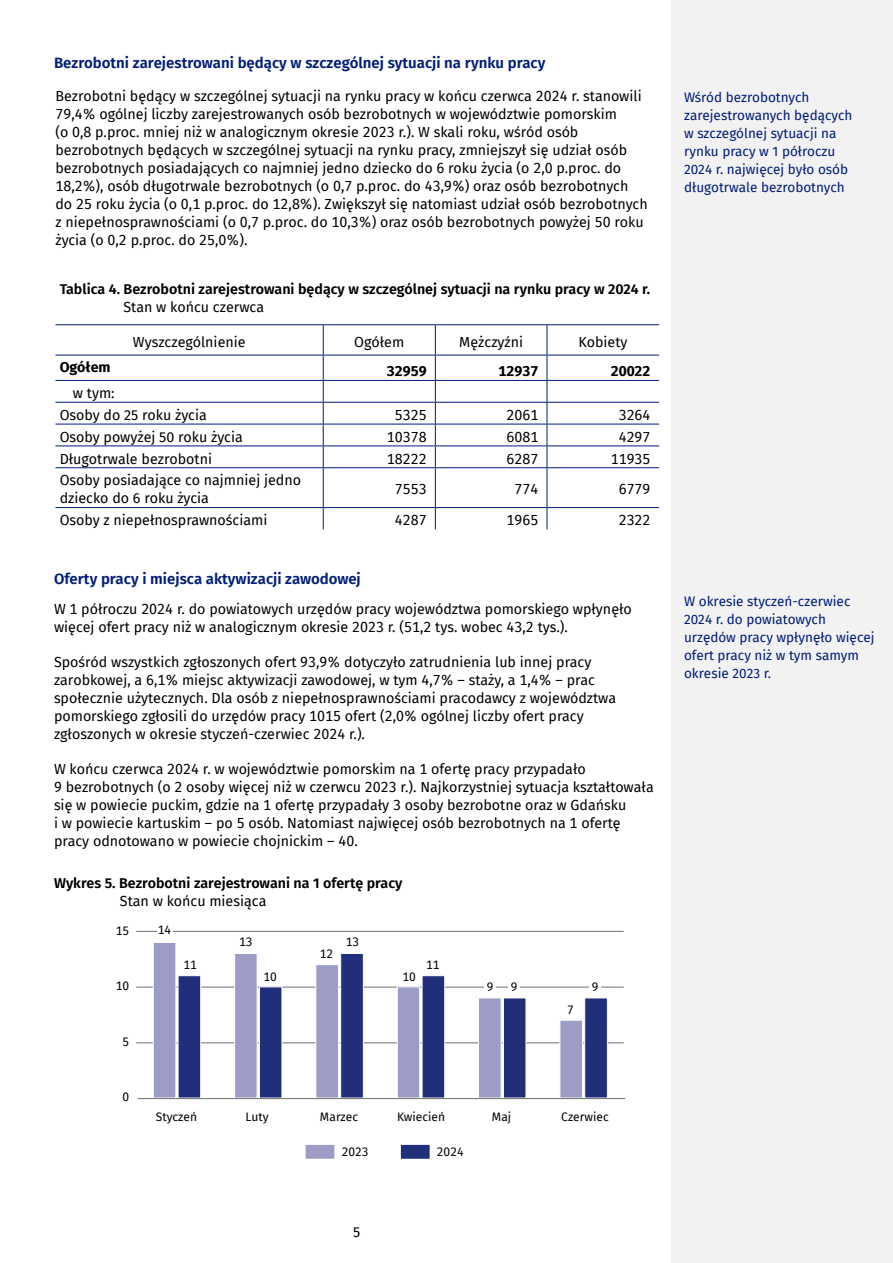
<style>
.page{position:relative;width:893px;height:1263px;background:#fff}
.page>*{position:absolute;margin:0;border:0;box-sizing:border-box;transform-origin:0 0}
.t1{font:600 15px "Fira Sans";color:#001d77}
.t2{font:14.25px/18px "Fira Sans";color:#000}
.t3{font:600 14.25px/18px "Fira Sans";color:#000}
.t4{font:700 14.25px "Fira Sans";color:#000}
.t5{font:13.5px/18px "Fira Sans";color:#001d77}
.t6{font:12px "Fira Sans";color:#000}
.s1{font-weight:400}
</style>
<div class="page">
<hr style="left:0;top:0;width:1px;height:1263px;background:#f2f2f2">
<div style="left:672px;top:0;width:221px;height:1263px;background:#f2f2f2"></div>
<hr style="left:323px;top:325px;width:1px;height:30px;background:#001d77">
<hr style="left:435px;top:325px;width:1px;height:30px;background:#001d77">
<hr style="left:547px;top:325px;width:1px;height:30px;background:#001d77">
<hr style="left:55px;top:380px;width:268px;height:1px;background:#001d77">
<hr style="left:323px;top:380px;width:112px;height:1px;background:#001d77">
<hr style="left:435px;top:380px;width:112px;height:1px;background:#001d77">
<hr style="left:547px;top:380px;width:112px;height:1px;background:#001d77">
<hr style="left:55px;top:402px;width:268px;height:1px;background:#001d77">
<hr style="left:323px;top:402px;width:112px;height:1px;background:#001d77">
<hr style="left:435px;top:402px;width:112px;height:1px;background:#001d77">
<hr style="left:547px;top:402px;width:112px;height:1px;background:#001d77">
<hr style="left:55px;top:424px;width:268px;height:1px;background:#001d77">
<hr style="left:323px;top:424px;width:112px;height:1px;background:#001d77">
<hr style="left:435px;top:424px;width:112px;height:1px;background:#001d77">
<hr style="left:547px;top:424px;width:112px;height:1px;background:#001d77">
<hr style="left:55px;top:445px;width:268px;height:1px;background:#001d77">
<hr style="left:323px;top:445px;width:112px;height:1px;background:#001d77">
<svg style="left:323px;top:356px;width:1px;height:111px"></svg>
<hr style="left:435px;top:445px;width:112px;height:1px;background:#001d77">
<svg style="left:435px;top:356px;width:1px;height:111px"></svg>
<hr style="left:547px;top:445px;width:112px;height:1px;background:#001d77">
<svg style="left:547px;top:356px;width:1px;height:111px"></svg>
<hr style="left:55px;top:467px;width:268px;height:1px;background:#001d77">
<hr style="left:323px;top:467px;width:112px;height:1px;background:#001d77">
<hr style="left:323px;top:468px;width:1px;height:39px;background:#001d77">
<hr style="left:435px;top:467px;width:112px;height:1px;background:#001d77">
<hr style="left:435px;top:468px;width:1px;height:39px;background:#001d77">
<hr style="left:547px;top:467px;width:112px;height:1px;background:#001d77">
<hr style="left:547px;top:468px;width:1px;height:39px;background:#001d77">
<hr style="left:55px;top:507px;width:268px;height:1px;background:#001d77">
<hr style="left:323px;top:507px;width:112px;height:1px;background:#001d77">
<svg style="left:323px;top:508px;width:1px;height:21px"></svg>
<hr style="left:435px;top:507px;width:112px;height:1px;background:#001d77">
<svg style="left:435px;top:508px;width:1px;height:21px"></svg>
<hr style="left:547px;top:507px;width:112px;height:1px;background:#001d77">
<svg style="left:547px;top:508px;width:1px;height:21px"></svg>
<hr style="left:55px;top:324px;width:268px;height:1px;background:#001d77">
<hr style="left:323px;top:324px;width:112px;height:1px;background:#001d77">
<hr style="left:435px;top:324px;width:112px;height:1px;background:#001d77">
<hr style="left:547px;top:324px;width:112px;height:1px;background:#001d77">
<hr style="left:55px;top:355px;width:268px;height:1px;background:#001d77">
<hr style="left:323px;top:355px;width:112px;height:1px;background:#001d77">
<hr style="left:435px;top:355px;width:112px;height:1px;background:#001d77">
<hr style="left:547px;top:355px;width:112px;height:1px;background:#001d77">
<hr style="left:136px;top:1042px;width:488px;height:1px;background:#706f6f">
<hr style="left:136px;top:987px;width:488px;height:1px;background:#706f6f">
<hr style="left:136px;top:931px;width:488px;height:1px;background:#706f6f">
<div style="left:305px;top:1144px;width:30px;height:15px;background:#9d9cc7"></div>
<div style="left:305px;top:1144px;width:30px;height:15px;border:1px solid #fff"></div>
<div style="left:400px;top:1144px;width:30px;height:15px;background:#212e79"></div>
<div style="left:400px;top:1144px;width:30px;height:15px;border:1px solid #fff"></div>
<svg style="left:153px;top:943px;width:25px;height:155px;background:#aaa9ce"></svg>
<svg style="left:178px;top:954px;width:430px;height:144px"></svg>
<hr style="left:138px;top:1098px;width:487px;height:1px;background:#706f6f">
<div style="left:157px;top:923px;width:16px;height:15px;background:#fff"></div>
<div style="left:484px;top:979px;width:12px;height:14px;background:#fff"></div>
<div style="left:508px;top:979px;width:12px;height:14px;background:#fff"></div>
<div style="left:589px;top:979px;width:12px;height:14px;background:#fff"></div>
<p class="t1" style="left:54px;top:50px;width:493px">Bezrobotni zarejestrowani będący w szczególnej sytuacji na rynku pracy</p>
<p class="t2" style="left:55px;top:86px;width:594px">Bezrobotni będący w szczególnej sytuacji na rynku pracy w końcu czerwca 2024 r. stanowili 79,4% ogólnej liczby zarejestrowanych osób bezrobotnych w województwie pomorskim<br>(o 0,8 p.proc. mniej niż w analogicznym okresie 2023 r.). W skali roku, wśród osób bezrobotnych będących w szczególnej sytuacji na rynku pracy, zmniejszył się udział osób bezrobotnych posiadających co najmniej jedno dziecko do 6 roku życia (o 2,0 p.proc. do 18,2%), osób długotrwale bezrobotnych (o 0,7 p.proc. do 43,9%) oraz osób bezrobotnych do 25 roku życia (o 0,1 p.proc. do 12,8%). Zwiększył się natomiast udział osób bezrobotnych z niepełnosprawnościami (o 0,7 p.proc. do 10,3%) oraz osób bezrobotnych powyżej 50 roku życia (o 0,2 p.proc. do 25,0%).</p>
<p class="t5" style="left:684px;top:88px;width:170px">Wśród bezrobotnych zarejestrowanych będących w szczególnej sytuacji na rynku pracy w 1 półroczu<br>2024 r. najwięcej było osób długotrwale bezrobotnych</p>
<p class="t3" style="left:60px;top:279px;width:592px">Tablica 4. Bezrobotni zarejestrowani będący w szczególnej sytuacji na rynku pracy w 2024 r.</p>
<p class="t2" style="left:123px;top:298px;width:142px">Stan w końcu czerwca</p>
<p class="t2" style="left:133px;top:332px;width:114px">Wyszczególnienie</p>
<p class="t2" style="left:354px;top:332px;width:51px">Ogółem</p>
<p class="t2" style="left:459px;top:332px;width:65px">Mężczyźni</p>
<p class="t2" style="left:579px;top:332px;width:50px">Kobiety</p>
<p class="t4" style="left:60px;top:355px;width:52px">Ogółem</p>
<p class="t4" style="left:387px;top:359px;width:41px">32959</p>
<p class="t4" style="left:499px;top:359px;width:41px">12937</p>
<p class="t4" style="left:611px;top:359px;width:41px">20022</p>
<p class="t2" style="left:73px;top:384px;width:43px">w tym:</p>
<p class="t2" style="left:60px;top:405px;width:149px">Osoby do 25 roku życia</p>
<p class="t2" style="left:395px;top:405px;width:33px">5325</p>
<p class="t2" style="left:507px;top:405px;width:33px">2061</p>
<p class="t2" style="left:619px;top:405px;width:33px">3264</p>
<p class="t2" style="left:60px;top:427px;width:185px">Osoby powyżej 50 roku życia</p>
<p class="t2" style="left:387px;top:427px;width:41px">10378</p>
<p class="t2" style="left:507px;top:427px;width:33px">6081</p>
<p class="t2" style="left:619px;top:427px;width:33px">4297</p>
<p class="t2" style="left:60px;top:449px;width:154px">Długotrwale bezrobotni</p>
<p class="t2" style="left:387px;top:449px;width:41px">18222</p>
<p class="t2" style="left:507px;top:449px;width:33px">6287</p>
<p class="t2" style="left:611px;top:449px;width:41px">11935</p>
<p class="t2" style="left:60px;top:471px;width:243px">Osoby posiadające co najmniej jedno dziecko do 6 roku życia</p>
<p class="t2" style="left:395px;top:480px;width:33px">7553</p>
<p class="t2" style="left:515px;top:480px;width:25px">774</p>
<p class="t2" style="left:619px;top:480px;width:33px">6779</p>
<p class="t2" style="left:60px;top:511px;width:209px">Osoby z niepełnosprawnościami</p>
<p class="t2" style="left:395px;top:511px;width:33px">4287</p>
<p class="t2" style="left:507px;top:511px;width:33px">1965</p>
<p class="t2" style="left:619px;top:511px;width:33px">2322</p>
<p class="t1" style="left:54px;top:566px;width:308px">Oferty pracy i miejsca aktywizacji zawodowej</p>
<p class="t2" style="left:54px;top:599px;width:579px">W 1 półroczu 2024 r. do powiatowych urzędów pracy województwa pomorskiego wpłynęło więcej ofert pracy niż w analogicznym okresie 2023 r. (51,2 tys. wobec 43,2 tys.).</p>
<p class="t2" style="left:54px;top:652px;width:564px">Spośród wszystkich zgłoszonych ofert 93,9% dotyczyło zatrudnienia lub innej pracy zarobkowej, a 6,1% miejsc aktywizacji zawodowej, w tym 4,7% – staży, a 1,4% – prac społecznie użytecznych. Dla osób z niepełnosprawnościami pracodawcy z województwa pomorskiego zgłosili do urzędów pracy 1015 ofert (2,0% ogólnej liczby ofert pracy zgłoszonych w okresie styczeń-czerwiec 2024 r.).</p>
<p class="t2" style="left:54px;top:759px;width:601px">W końcu czerwca 2024 r. w województwie pomorskim na 1 ofertę pracy przypadało<br>9 bezrobotnych (o 2 osoby więcej niż w czerwcu 2023 r.). Najkorzystniej sytuacja kształtowała się w powiecie puckim, gdzie na 1 ofertę przypadały 3 osoby bezrobotne oraz w Gdańsku<br>i w powiecie kartuskim – po 5 osób. Natomiast najwięcej osób bezrobotnych na 1 ofertę pracy odnotowano w powiecie chojnickim – 40.</p>
<p class="t3" style="left:120px;top:873px;width:284px;text-indent:-66px">Wykres 5. Bezrobotni zarejestrowani na 1 ofertę pracy<br><span class="s1">Stan w końcu miesiąca</span></p>
<p class="t6" style="left:116px;top:921px;width:15px">15</p>
<p class="t6" style="left:116px;top:977px;width:15px">10</p>
<p class="t6" style="left:123px;top:1032px;width:8px">5</p>
<p class="t6" style="left:123px;top:1088px;width:8px">0</p>
<p class="t6" style="left:158px;top:921px;width:15px">14</p>
<p class="t6" style="left:183px;top:955px;width:15px">11</p>
<p class="t6" style="left:156px;top:1107px;width:43px">Styczeń</p>
<p class="t6" style="left:239px;top:933px;width:15px">13</p>
<p class="t6" style="left:346px;top:933px;width:15px">13</p>
<p class="t6" style="left:263px;top:968px;width:15px">10</p>
<p class="t6" style="left:320px;top:945px;width:15px">12</p>
<p class="t6" style="left:402px;top:968px;width:15px">10</p>
<p class="t6" style="left:426px;top:955px;width:15px">11</p>
<p class="t6" style="left:487px;top:978px;width:8px">9</p>
<p class="t6" style="left:592px;top:978px;width:8px">9</p>
<p class="t6" style="left:511px;top:978px;width:8px">9</p>
<p class="t6" style="left:567px;top:1001px;width:8px">7</p>
<p class="t6" style="left:245px;top:1107px;width:25px">Luty</p>
<p class="t6" style="left:320px;top:1107px;width:40px">Marzec</p>
<p class="t6" style="left:397px;top:1107px;width:50px">Kwiecień</p>
<p class="t6" style="left:492px;top:1107px;width:21px">Maj</p>
<p class="t6" style="left:561px;top:1107px;width:49px">Czerwiec</p>
<p class="t6" style="left:342px;top:1143px;width:28px">2023</p>
<p class="t6" style="left:437px;top:1143px;width:28px">2024</p>
<p class="t2" style="left:353px;top:1223px;width:9px">5</p>
<p class="t5" style="left:684px;top:592px;width:192px">W okresie styczeń-czerwiec<br>2024 r. do powiatowych urzędów pracy wpłynęło więcej ofert pracy niż w tym samym okresie 2023 r.</p>
</div>
